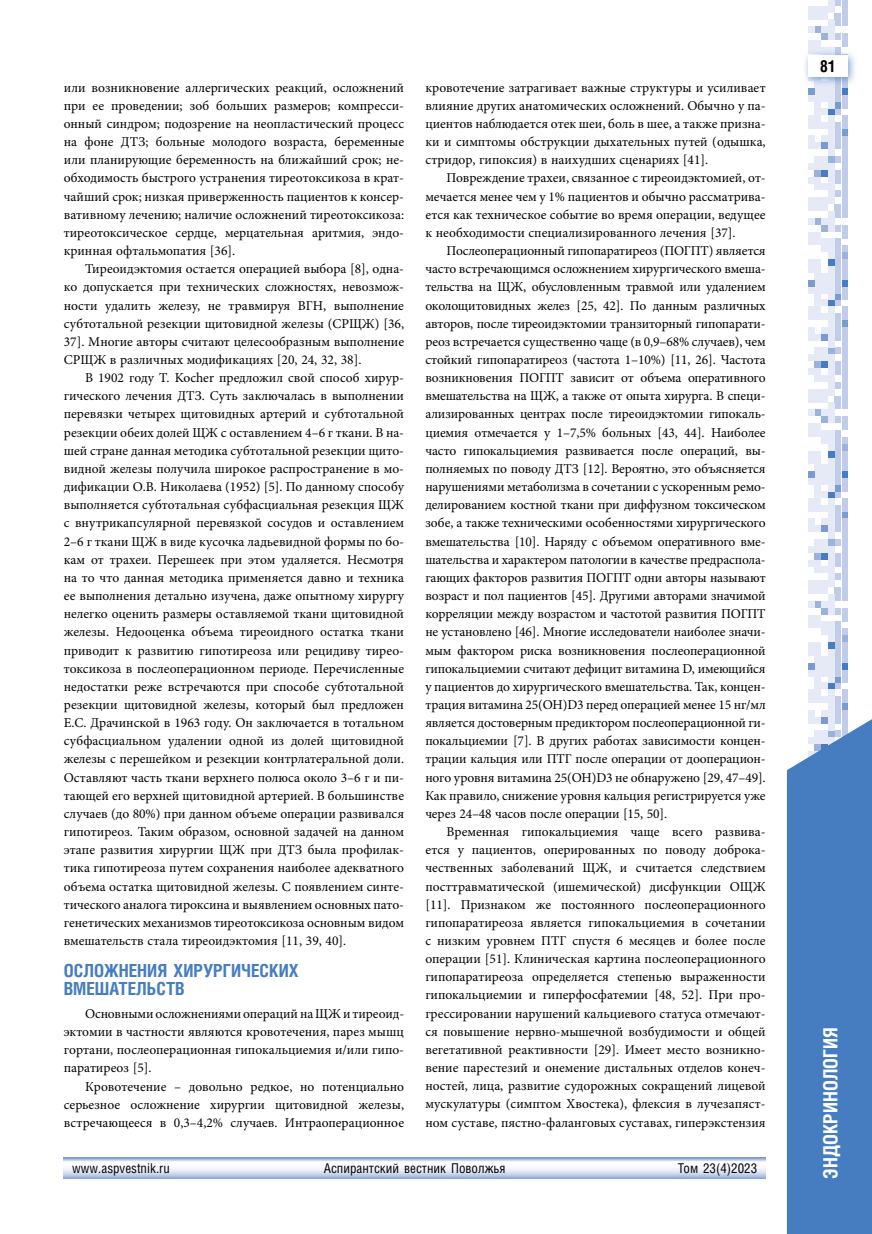
<style>
.page{position:relative;width:872px;height:1234px;background:#fff}
.page>*{position:absolute;margin:0;border:0;box-sizing:border-box;transform-origin:0 0}
.t1{font:700 19.5px "Helios Cond C";color:#fff}
.t2{font:700 18px/18.1px "Helios Cond C";color:#457dc0}
.t3{font:700 16.5px "Helios Cond C";color:#000}
.t4{font:13.5px/18.1px "Minion Pro";color:#000;text-align:justify}
.t5{font:13.5px "Helios Cond C";color:#000}
</style>
<div class="page">
<svg style="left:808px;top:676px;width:39px;height:30px"></svg>
<div style="left:841px;top:669px;width:6px;height:7px;background:#c0cce9"></div>
<div style="left:835px;top:669px;width:6px;height:7px;background:#c0cce9"></div>
<div style="left:828px;top:669px;width:6px;height:7px;background:#e6eaf6"></div>
<div style="left:821px;top:669px;width:6px;height:7px;background:#e6eaf6"></div>
<div style="left:815px;top:669px;width:6px;height:7px;background:#e6eaf6"></div>
<div style="left:808px;top:669px;width:6px;height:7px;background:#e6eaf6"></div>
<svg style="left:808px;top:573px;width:39px;height:96px"></svg>
<div style="left:841px;top:566px;width:6px;height:7px;background:#c0cce9"></div>
<div style="left:828px;top:566px;width:6px;height:7px;background:#e6eaf6"></div>
<div style="left:821px;top:566px;width:6px;height:7px;background:#e6eaf6"></div>
<div style="left:815px;top:566px;width:6px;height:7px;background:#e6eaf6"></div>
<svg style="left:808px;top:525px;width:39px;height:41px"></svg>
<div style="left:841px;top:518px;width:6px;height:7px;background:#c0cce9"></div>
<div style="left:835px;top:518px;width:6px;height:7px;background:#c0cce9"></div>
<div style="left:828px;top:518px;width:6px;height:7px;background:#e6eaf6"></div>
<div style="left:821px;top:518px;width:6px;height:7px;background:#e6eaf6"></div>
<div style="left:808px;top:518px;width:6px;height:7px;background:#e6eaf6"></div>
<svg style="left:808px;top:313px;width:39px;height:205px"></svg>
<div style="left:841px;top:306px;width:6px;height:7px;background:#c0cce9"></div>
<div style="left:828px;top:306px;width:6px;height:7px;background:#e6eaf6"></div>
<div style="left:815px;top:306px;width:6px;height:7px;background:#e6eaf6"></div>
<div style="left:808px;top:306px;width:6px;height:7px;background:#e6eaf6"></div>
<svg style="left:808px;top:259px;width:39px;height:47px"></svg>
<div style="left:841px;top:252px;width:6px;height:7px;background:#9bb2dc"></div>
<div style="left:835px;top:252px;width:6px;height:7px;background:#c0cce9"></div>
<div style="left:828px;top:252px;width:6px;height:7px;background:#e6eaf6"></div>
<svg style="left:808px;top:102px;width:39px;height:150px"></svg>
<div style="left:841px;top:95px;width:6px;height:7px;background:#c0cce9"></div>
<div style="left:835px;top:95px;width:6px;height:7px;background:#c0cce9"></div>
<div style="left:828px;top:95px;width:6px;height:7px;background:#e6eaf6"></div>
<div style="left:821px;top:95px;width:6px;height:7px;background:#e6eaf6"></div>
<div style="left:815px;top:95px;width:6px;height:7px;background:#e6eaf6"></div>
<div style="left:808px;top:95px;width:6px;height:7px;background:#e6eaf6"></div>
<svg style="left:808px;top:0;width:39px;height:95px"></svg>
<div style="left:802px;top:49px;width:56px;height:38px;background:#457dc0;opacity:.75"></div>
<div style="left:808px;top:55px;width:39px;height:22px;background:#fff"></div>
<svg style="left:787px;top:706px;width:85px;height:527px;background:#5185c4"></svg>
<svg style="left:64px;top:1157px;width:701px;height:21px"></svg>
<p class="t4" style="left:64px;top:78px;width:342px">или возникновение аллергических реакций, осложнений при ее проведении; зоб больших размеров; компресси&shy;онный синдром; подозрение на неопластический процесс на фоне ДТЗ; больные молодого возраста, беременные или планирующие беременность на ближайший срок; не&shy;обходимость быстрого устранения тиреотоксикоза в крат&shy;чайший срок; низкая приверженность пациентов к консер&shy;вативному лечению; наличие осложнений тиреотоксикоза: тиреотоксическое сердце, мерцательная аритмия, эндо&shy;кринная офтальмопатия [36].</p>
<p class="t4" style="left:64px;top:260px;width:342px;text-indent:21px">Тиреоидэктомия остается операцией выбора [8], одна&shy;ко допускается при технических сложностях, невозмож&shy;ности удалить железу, не травмируя ВГН, выполнение субтотальной резекции щитовидной железы (СРЩЖ) [36, 37]. Многие авторы считают целесообразным выполнение СРЩЖ в различных модификациях [20, 24, 32, 38].</p>
<p class="t4" style="left:64px;top:369px;width:342px;text-indent:21px">В 1902 году Т. Kocher предложил свой способ хирур&shy;гического лечения ДТЗ. Суть заключалась в выполнении перевязки четырех щитовидных артерий и субтотальной резекции обеих долей ЩЖ с оставлением 4–6 г ткани. В на&shy;шей стране данная методика субтотальной резекции щито&shy;видной железы получила широкое распространение в мо&shy;дификации О.В. Николаева (1952) [5]. По данному способу выполняется субтотальная субфасциальная резекция ЩЖ с внутрикапсулярной перевязкой сосудов и оставлением 2–6 г ткани ЩЖ в виде кусочка ладьевидной формы по бо&shy;кам от трахеи. Перешеек при этом удаляется. Несмотря на то что данная методика применяется давно и техника ее выполнения детально изучена, даже опытному хирургу нелегко оценить размеры оставляемой ткани щитовидной железы. Недооценка объема тиреоидного остатка ткани приводит к развитию гипотиреоза или рецидиву тирео&shy;токсикоза в послеоперационном периоде. Перечисленные недостатки реже встречаются при способе субтотальной резекции щитовидной железы, который был предложен Е.С. Драчинской в 1963 году. Он заключается в тотальном субфасциальном удалении одной из долей щитовидной железы с перешейком и резекции контрлатеральной доли.<br>Оставляют часть ткани верхнего полюса около 3–6 г и пи&shy;тающей его верхней щитовидной артерией. В большинстве случаев (до 80%) при данном объеме операции развивался гипотиреоз. Таким образом, основной задачей на данном этапе развития хирургии ЩЖ при ДТЗ была профилак&shy;тика гипотиреоза путем сохранения наиболее адекватного объема остатка щитовидной железы. С появлением синте&shy;тического аналога тироксина и выявлением основных пато&shy;генетических механизмов тиреотоксикоза основным видом вмешательств стала тиреоидэктомия [11, 39, 40].</p>
<h2 class="t2" style="left:64px;top:960px;width:236px">ОСЛОЖНЕНИЯ ХИРУРГИЧЕСКИХ<br>ВМЕШАТЕЛЬСТВ</h2>
<p class="t4" style="left:64px;top:1004px;width:342px;text-indent:21px">Основными осложнениями операций на ЩЖ и тиреоид&shy;эктомии в частности являются кровотечения, парез мышц гортани, послеоперационная гипокальциемия и/или гипо&shy;паратиреоз [5].</p>
<p class="t4" style="left:64px;top:1076px;width:342px;text-indent:21px">Кровотечение – довольно редкое, но потенциально серьезное осложнение хирургии щитовидной железы, встречающееся в 0,3–4,2% случаев. Интраоперационное</p>
<p class="t4" style="left:425px;top:78px;width:342px">кровотечение затрагивает важные структуры и усиливает влияние других анатомических осложнений. Обычно у па&shy;циентов наблюдается отек шеи, боль в шее, а также призна&shy;ки и симптомы обструкции дыхательных путей (одышка, стридор, гипоксия) в наихудших сценариях [41].</p>
<p class="t4" style="left:425px;top:169px;width:342px;text-indent:21px">Повреждение трахеи, связанное с тиреоидэктомией, от&shy;мечается менее чем у 1% пациентов и обычно рассматрива&shy;ется как техническое событие во время операции, ведущее к необходимости специализированного лечения [37].</p>
<p class="t4" style="left:425px;top:242px;width:342px;text-indent:21px">Послеоперационный гипопаратиреоз (ПОГПТ) является часто встречающимся осложнением хирургического вмеша&shy;тельства на ЩЖ, обусловленным травмой или удалением околощитовидных желез [25, 42]. По данным различных авторов, после тиреоидэктомии транзиторный гипопарати&shy;реоз встречается существенно чаще (в 0,9–68% случаев), чем стойкий гипопаратиреоз (частота 1–10%) [11, 26]. Частота возникновения ПОГПТ зависит от объема оперативного вмешательства на ЩЖ, а также от опыта хирурга. В специ&shy;ализированных центрах после тиреоидэктомии гипокаль&shy;циемия отмечается у 1–7,5% больных [43, 44]. Наиболее часто гипокальциемия развивается после операций, вы&shy;полняемых по поводу ДТЗ [12]. Вероятно, это объясняется нарушениями метаболизма в сочетании с ускоренным ремо&shy;делированием костной ткани при диффузном токсическом зобе, а также техническими особенностями хирургического вмешательства [10]. Наряду с объемом оперативного вме&shy;шательства и характером патологии в качестве предраспола&shy;гающих факторов развития ПОГПТ одни авторы называют возраст и пол пациентов [45]. Другими авторами значимой корреляции между возрастом и частотой развития ПОГПТ не установлено [46]. Многие исследователи наиболее значи&shy;мым фактором риска возникновения послеоперационной гипокальциемии считают дефицит витамина D, имеющийся у пациентов до хирургического вмешательства. Так, концен&shy;трация витамина 25(ОН)D3 перед операцией менее 15 нг/мл является достоверным предиктором послеоперационной ги&shy;покальциемии [7]. В других работах зависимости концен&shy;трации кальция или ПТГ после операции от дооперацион&shy;ного уровня витамина 25(OH)D3 не обнаружено [29, 47–49].<br>Как правило, снижение уровня кальция регистрируется уже через 24–48 часов после операции [15, 50].</p>
<p class="t4" style="left:425px;top:822px;width:342px;text-indent:21px">Временная гипокальциемия чаще всего развива&shy;ется у пациентов, оперированных по поводу доброка&shy;чественных заболеваний ЩЖ, и считается следствием посттравматической (ишемической) дисфункции ОЩЖ [11]. Признаком же постоянного послеоперационного гипопаратиреоза является гипокальциемия в сочетании с низким уровнем ПТГ спустя 6 месяцев и более после операции [51]. Клиническая картина послеоперационного гипопаратиреоза определяется степенью выраженности гипокальциемии и гиперфосфатемии [48, 52]. При про&shy;грессировании нарушений кальциевого статуса отмечают&shy;ся повышение нервно-мышечной возбудимости и общей вегетативной реактивности [29]. Имеет место возникно&shy;вение парестезий и онемение дистальных отделов конеч&shy;ностей, лица, развитие судорожных сокращений лицевой мускулатуры (симптом Хвостека), флексия в лучезапяст&shy;ном суставе, пястно-фаланговых суставах, гиперэкстензия</p>
<p class="t5" style="left:72px;top:1159px;width:99px">www.aspvestnik.ru</p>
<p class="t5" style="left:324px;top:1159px;width:183px">Аспирантский вестник Поволжья</p>
<p class="t5" style="left:678px;top:1159px;width:81px">Том 23(4)2023</p>
<p class="t3" style="left:819px;top:56px;width:18px">81</p>
<h1 class="t1" style="left:819px;top:1178px;width:151px;rotate:-90deg">Эндокринология</h1>
</div>
